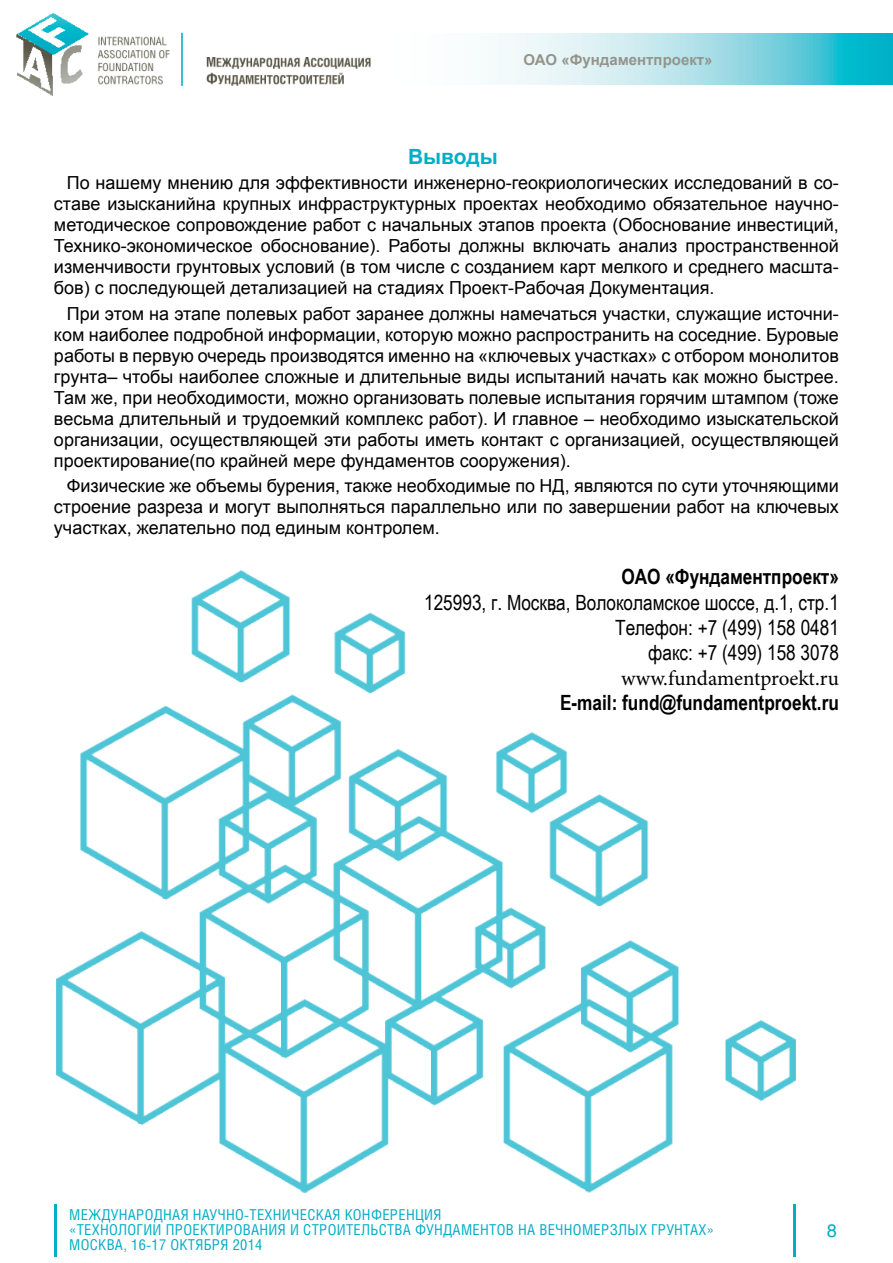
<style>
.page{position:relative;width:893px;height:1263px;background:#fff}
.page>*{position:absolute;margin:0;border:0;box-sizing:border-box;transform-origin:0 0}
.t1{font:21px/25.2px "Arial Narrow";color:#000;text-align:right}
.t2{font:700 21px "Arial Narrow";color:#000}
.t3{font:21px "Minion Pro";letter-spacing:-.005em;color:#000}
.t4{font:700 21px "Arial";color:#00aec5}
.t5{font:18px/21px "Arial";color:#000;text-align:justify}
.t6{font:18px "Helios";color:#00aec5}
.t7{font:15px/15px "Helios Cond";letter-spacing:.02em;color:#00aec5}
.t8{font:700 15px "Arial";color:#94948b}
</style>
<div class="page">
<svg style="left:494px;top:33px;width:398px;height:51px;background:#99dce6"></svg>
<img style="left:16px;top:13px;width:355px;height:83px">
<hr style="left:54px;top:1205px;width:2px;height:52px;background:#00aec5">
<hr style="left:793px;top:1205px;width:3px;height:52px;background:#00aec5">
<img style="left:56px;top:571px;width:740px;height:622px">
<p class="t8" style="left:524px;top:50px;width:190px">ОАО «Фундаментпроект»</p>
<p class="t4" style="left:408px;top:143px;width:91px">Выводы</p>
<p class="t5" style="left:54px;top:173px;width:786px;text-indent:13px">По нашему мнению для эффективности инженерно-геокриологических исследований в со&shy;ставе изысканийна крупных инфраструктурных проектах необходимо обязательное научно&shy;методическое сопровождение работ с начальных этапов проекта (Обоснование инвестиций, Технико-экономическое обоснование). Работы должны включать анализ пространственной изменчивости грунтовых условий (в том числе с созданием карт мелкого и среднего масшта&shy;бов) с последующей детализацией на стадиях Проект-Рабочая Документация.</p>
<p class="t5" style="left:54px;top:303px;width:786px;text-indent:13px">При этом на этапе полевых работ заранее должны намечаться участки, служащие источни&shy;ком наиболее подробной информации, которую можно распространить на соседние. Буровые работы в первую очередь производятся именно на «ключевых участках» с отбором монолитов грунта– чтобы наиболее сложные и длительные виды испытаний начать как можно быстрее.<br>Там же, при необходимости, можно организовать полевые испытания горячим штампом (тоже весьма длительный и трудоемкий комплекс работ). И главное – необходимо изыскательской организации, осуществляющей эти работы иметь контакт с организацией, осуществляющей проектирование(по крайней мере фундаментов сооружения).</p>
<p class="t5" style="left:54px;top:475px;width:786px;text-indent:13px">Физические же объемы бурения, также необходимые по НД, являются по сути уточняющими строение разреза и могут выполняться параллельно или по завершении работ на ключевых участках, желательно под единым контролем.</p>
<p class="t2" style="left:621px;top:561px;width:14px">ОАО</p>
<p class="t2" style="left:665px;top:561px;width:175px">«Фундаментпроект»</p>
<p class="t1" style="left:424px;top:589px;width:416px">125993, г. Москва, Волоколамское шоссе, д.1, стр.1<br>Телефон: +7 (499) 158 0481<br>факс: +7 (499) 158 3078</p>
<p class="t3" style="left:621px;top:664px;width:219px">www.fundamentproekt.ru</p>
<p class="t2" style="left:560px;top:687px;width:280px">Е-mail: fund@fundamentproekt.ru</p>
<p class="t7" style="left:69px;top:1207px;width:646px">Международная научно-техническая конференция<br>«Технологии проектирования и строительства фундаментов на вечномерзлых грунтах»<br>Москва, 16-17 октября 2014</p>
<p class="t6" style="left:827px;top:1220px;width:12px">8</p>
</div>
